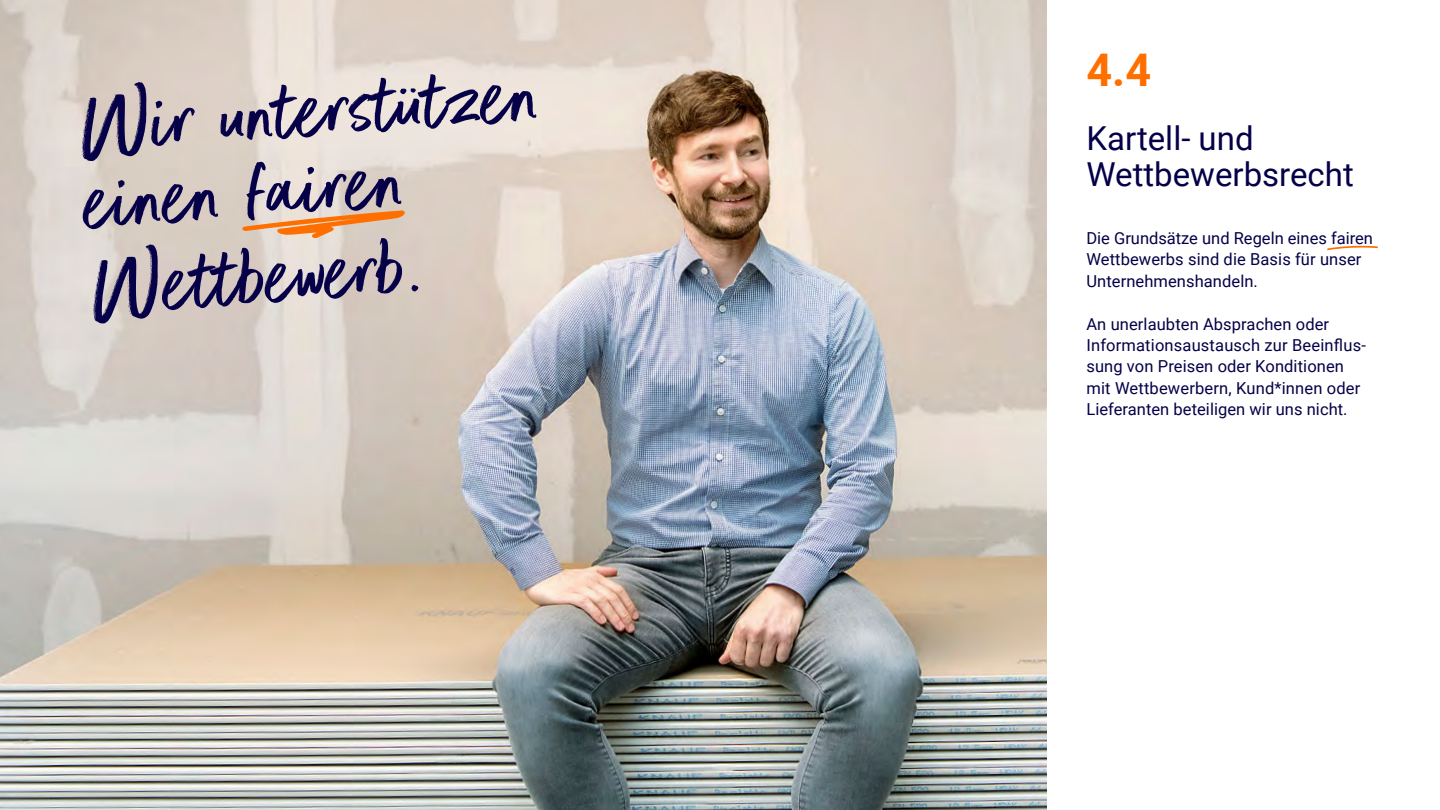
<style>
.page{position:relative;width:1440px;height:810px;background:#fff}
.page>*{position:absolute;margin:0;border:0;box-sizing:border-box;transform-origin:0 0}
.t1{font:94.5px/76.6px "Better Times";color:#050048}
.t2{font:700 45px "Roboto";color:#ff6f00}
.t3{font:33px/36.3px "Roboto";color:#050048}
.t4{font:16.5px/21.5px "Roboto";letter-spacing:.005em;color:#050048}
</style>
<div class="page">
<img style="left:0;top:0;width:1046px;height:810px">
<svg style="left:242px;top:210px;width:163px;height:28px;background:#e9b389"></svg>
<svg style="left:1327px;top:246px;width:51px;height:4px"></svg>
<h1 class="t1" style="left:78px;top:93px;width:461px;rotate:-4deg">Wir unterstützen einen fairen</h1>
<h1 class="t1" style="left:90px;top:256px;width:332px;rotate:-4deg">Wettbewerb.</h1>
<h2 class="t2" style="left:1086px;top:38px;width:66px">4.4</h2>
<h3 class="t3" style="left:1086px;top:119px;width:269px">Kartell- und<br>Wettbewerbsrecht</h3>
<p class="t4" style="left:1086px;top:227px;width:288px">Die Grundsätze und Regeln eines fairen<br>Wettbewerbs sind die Basis für unser<br>Unternehmenshandeln.</p>
<p class="t4" style="left:1086px;top:312px;width:281px">An unerlaubten Absprachen oder Informationsaustausch zur Beeinflus&shy;sung von Preisen oder Konditionen mit Wettbewerbern, Kund*innen oder Lieferanten beteiligen wir uns nicht.</p>
</div>
